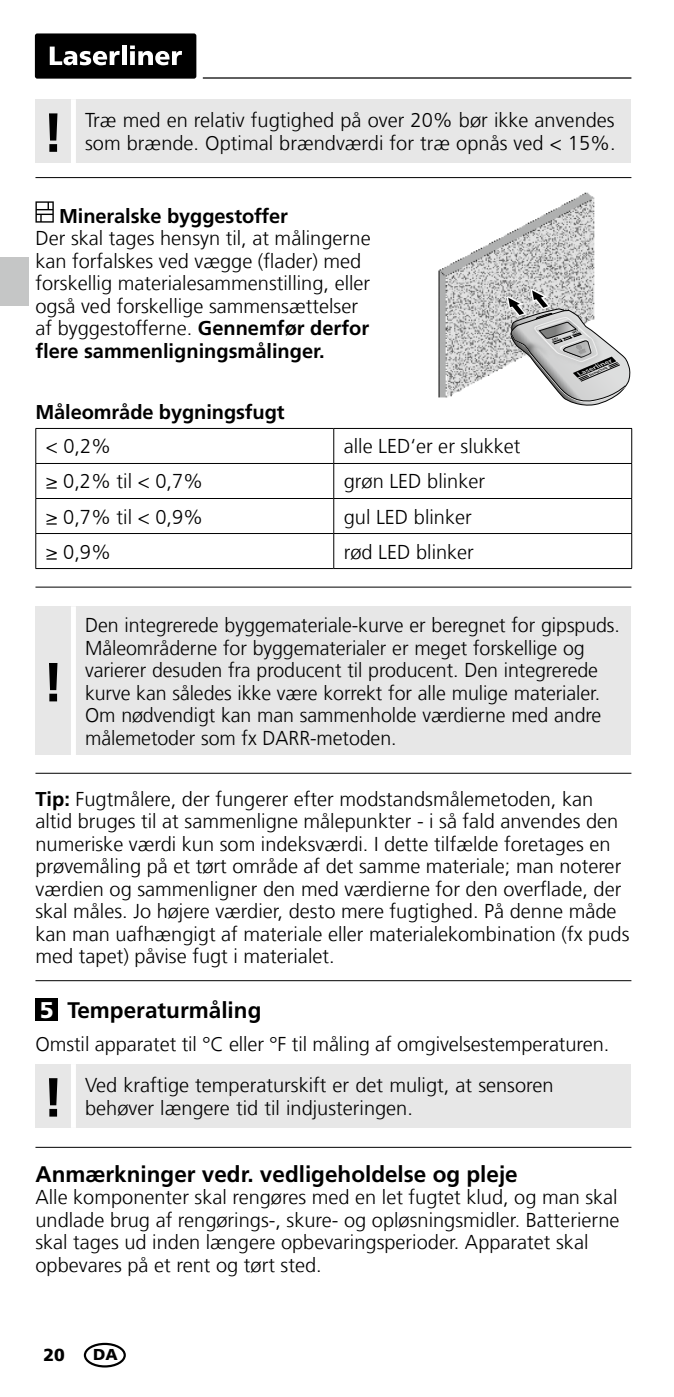
<style>
.page{position:relative;width:674px;height:1397px;background:#fff}
.page>*{position:absolute;margin:0;border:0;box-sizing:border-box;transform-origin:0 0}
.t1{font:700 55px "Frutiger LT Com";color:#000}
.t2{font:900 22.75px "Frutiger LT Com";color:#fff}
.t3{font:700 22.5px "Frutiger LT Com";color:#000}
.t4{font:300 20px/22.5px "Frutiger LT Com";color:#000}
.t5{font:700 20px "Frutiger LT Com";letter-spacing:-.005em;color:#000}
.t6{font:900 17.5px "Frutiger LT Com";color:#000}
.t7{font:900 15.75px "Frutiger LT Com";color:#000}
.t8{font:italic 700 3px "Frutiger LT Com";color:#000;scale:1.19 1}
.s1{font-weight:700}
</style>
<div class="page">
<hr style="left:203px;top:77px;width:428px;height:2px;background:#000">
<div style="left:35px;top:33px;width:161px;height:46px;background:#000;border-radius:2px"></div>
<svg style="left:50px;top:47px;width:70px;height:18px"></svg>
<hr style="left:122px;top:45px;width:4px;height:20px;background:#fff">
<svg style="left:130px;top:45px;width:52px;height:20px"></svg>
<hr style="left:35px;top:1146px;width:596px;height:1px;background:#000">
<div style="left:84px;top:1342px;width:42px;height:25px;border:2px solid #000;border-radius:50%"></div>
<hr style="left:35px;top:772px;width:596px;height:1px;background:#000">
<div style="left:35px;top:997px;width:23px;height:23px;background:#000"></div>
<hr style="left:35px;top:980px;width:596px;height:1px;background:#000">
<div style="left:35px;top:606px;width:596px;height:149px;background:#e7e7e7"></div>
<div style="left:71px;top:606px;width:5px;height:149px;background:#fff"></div>
<div style="left:35px;top:1063px;width:596px;height:64px;background:#e7e7e7"></div>
<div style="left:71px;top:1063px;width:5px;height:64px;background:#fff"></div>
<img style="left:438px;top:192px;width:157px;height:206px">
<img style="left:502px;top:320px;width:2px;height:61px">
<svg style="left:504px;top:286px;width:126px;height:120px"></svg>
<img style="left:556px;top:318px;width:58px;height:62px">
<svg style="left:35px;top:201px;width:19px;height:21px"></svg>
<hr style="left:35px;top:428px;width:298px;height:1px;background:#000">
<hr style="left:35px;top:428px;width:1px;height:35px;background:#000">
<hr style="left:333px;top:428px;width:298px;height:1px;background:#000">
<hr style="left:333px;top:428px;width:1px;height:35px;background:#000">
<hr style="left:631px;top:428px;width:1px;height:35px;background:#000">
<hr style="left:35px;top:463px;width:298px;height:1px;background:#000">
<hr style="left:35px;top:463px;width:1px;height:35px;background:#000">
<hr style="left:333px;top:463px;width:298px;height:1px;background:#000">
<hr style="left:333px;top:463px;width:1px;height:35px;background:#000">
<hr style="left:631px;top:463px;width:1px;height:35px;background:#000">
<hr style="left:35px;top:498px;width:298px;height:1px;background:#000">
<hr style="left:35px;top:498px;width:1px;height:35px;background:#000">
<hr style="left:333px;top:498px;width:298px;height:1px;background:#000">
<hr style="left:333px;top:498px;width:1px;height:35px;background:#000">
<hr style="left:631px;top:498px;width:1px;height:35px;background:#000">
<hr style="left:35px;top:533px;width:298px;height:1px;background:#000">
<hr style="left:35px;top:533px;width:1px;height:35px;background:#000">
<hr style="left:333px;top:533px;width:298px;height:1px;background:#000">
<hr style="left:333px;top:533px;width:1px;height:35px;background:#000">
<hr style="left:631px;top:533px;width:1px;height:35px;background:#000">
<hr style="left:35px;top:568px;width:298px;height:1px;background:#000">
<hr style="left:333px;top:568px;width:298px;height:1px;background:#000">
<hr style="left:35px;top:586px;width:596px;height:1px;background:#000">
<hr style="left:35px;top:177px;width:596px;height:1px;background:#000">
<div style="left:35px;top:99px;width:596px;height:64px;background:#e7e7e7"></div>
<div style="left:71px;top:99px;width:5px;height:64px;background:#fff"></div>
<div style="left:0;top:257px;width:28px;height:49px;background:#c5c6c6"></div>
<h1 class="t1" style="left:42px;top:100px;width:23px">!</h1>
<p class="t4" style="left:85px;top:109px;width:530px">Træ med en relativ fugtighed på over 20% bør ikke anvendes</p>
<p class="t4" style="left:85px;top:132px;width:532px">som brænde. Optimal brændværdi for træ opnås ved &lt; 15%.</p>
<p class="t5" style="left:59px;top:204px;width:230px">Mineralske byggestoffer</p>
<p class="t4" style="left:35px;top:227px;width:336px">Der skal tages hensyn til, at målingerne kan forfalskes ved vægge (flader) med forskellig materialesammenstilling, eller også ved forskellige sammensættelser af byggestofferne. <span class="s1">Gennemfør derfor flere sammenligningsmålinger.</span></p>
<p class="t5" style="left:35px;top:400px;width:250px">Måleområde bygningsfugt</p>
<p class="t4" style="left:46px;top:435px;width:67px">&lt; 0,2%</p>
<p class="t4" style="left:343px;top:435px;width:178px">alle LED‘er er slukket</p>
<p class="t4" style="left:46px;top:470px;width:159px">≥ 0,2% til &lt; 0,7%</p>
<p class="t4" style="left:343px;top:470px;width:143px">grøn LED blinker</p>
<p class="t4" style="left:46px;top:505px;width:159px">≥ 0,7% til &lt; 0,9%</p>
<p class="t4" style="left:343px;top:505px;width:129px">gul LED blinker</p>
<p class="t4" style="left:46px;top:540px;width:67px">≥ 0,9%</p>
<p class="t4" style="left:343px;top:540px;width:132px">rød LED blinker</p>
<p class="t8" style="left:588px;top:373px;width:18px;rotate:-23deg">DampCheck</p>
<h1 class="t1" style="left:42px;top:650px;width:23px">!</h1>
<p class="t4" style="left:85px;top:614px;width:536px">Den integrerede byggemateriale-kurve er beregnet for gipspuds.<br>Måleområderne for byggematerialer er meget forskellige og varierer desuden fra producent til producent. Den integrerede kurve kan således ikke være korrekt for alle mulige materialer.<br>Om nødvendigt kan man sammenholde værdierne med andre målemetoder som fx DARR-metoden.</p>
<p class="t4" style="left:35px;top:787px;width:595px"><span class="s1">Tip:</span> Fugtmålere, der fungerer efter modstandsmålemetoden, kan altid bruges til at sammenligne målepunkter - i så fald anvendes den numeriske værdi kun som indeksværdi. I dette tilfælde foretages en prøvemåling på et tørt område af det samme materiale; man noterer værdien og sammenligner den med værdierne for den overflade, der skal måles. Jo højere værdier, desto mere fugtighed. På denne måde kan man uafhængigt af materiale eller materialekombination (fx puds med tapet) påvise fugt i materialet.</p>
<p class="t3" style="left:67px;top:997px;width:195px">Temperaturmåling</p>
<p class="t2" style="left:40px;top:996px;width:15px">5</p>
<p class="t4" style="left:35px;top:1022px;width:575px;line-height:41.5px;text-align:center">Omstil apparatet til °C eller °F til måling af omgivelsestemperaturen.<br>Ved kraftige temperaturskift er det muligt, at sensoren</p>
<h1 class="t1" style="left:42px;top:1064px;width:23px">!</h1>
<p class="t4" style="left:85px;top:1096px;width:329px">behøver længere tid til indjusteringen.</p>
<p class="t3" style="left:35px;top:1160px;width:483px">Anmærkninger vedr. vedligeholdelse og pleje</p>
<p class="t4" style="left:35px;top:1185px;width:585px">Alle komponenter skal rengøres med en let fugtet klud, og man skal undlade brug af rengørings-, skure- og opløsningsmidler. Batterierne skal tages ud inden længere opbevaringsperioder. Apparatet skal opbevares på et rent og tørt sted.</p>
<p class="t6" style="left:44px;top:1343px;width:23px">20</p>
<p class="t7" style="left:93px;top:1344px;width:26px">DA</p>
</div>
